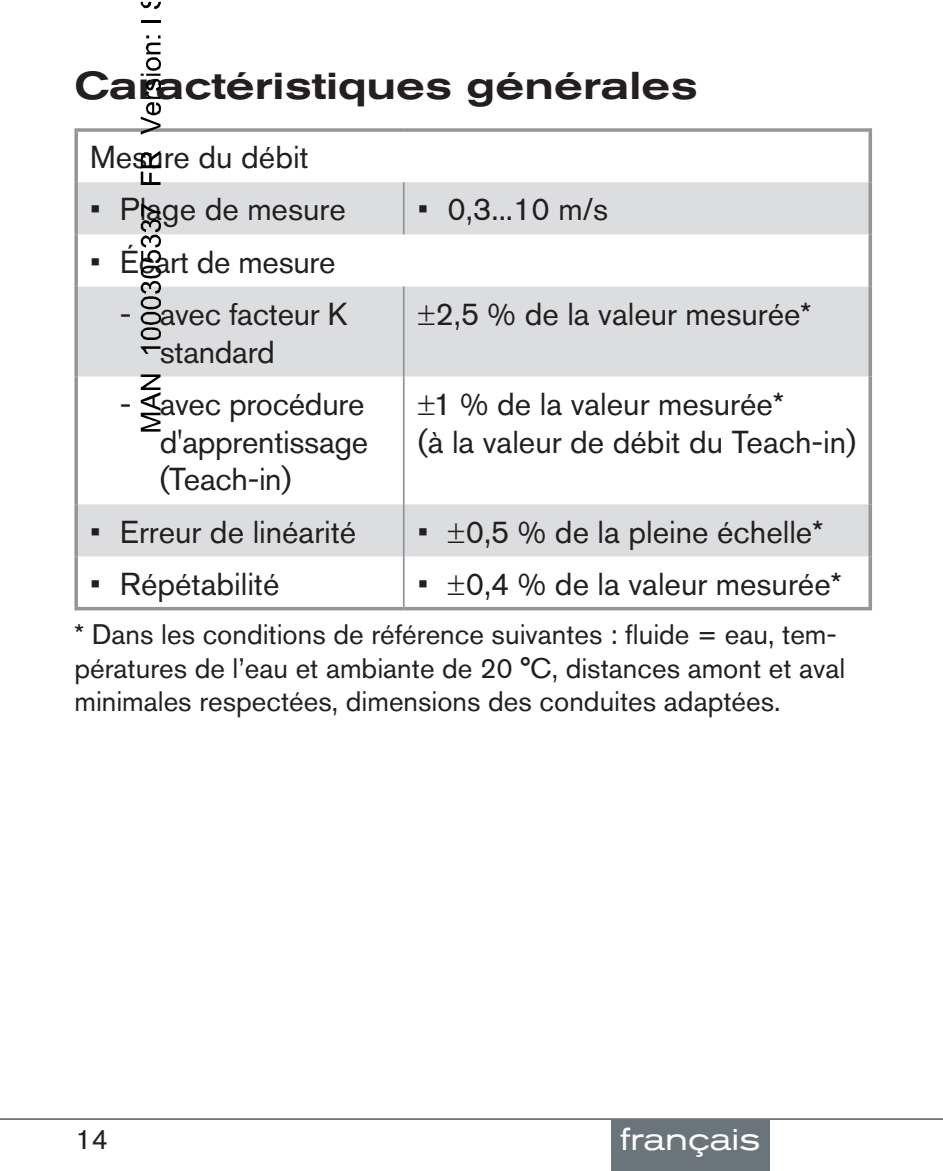
<style>
.page{position:relative;width:943px;height:1171px;background:#fff}
.page>*{position:absolute;margin:0;border:0;box-sizing:border-box;transform-origin:0 0}
.Titel_2_no_numbering{font:500 expanded 38.5px "Akzidenz Grotesk BQ";color:#231f20}
.Techn-Daten{font:31.5px/37.8px "Akzidenz Grotesk BQ";color:#231f20}
.t1{font:expanded 31.5px "Akzidenz Grotesk BQ";color:#fff}
.Beschriftung{font:28px/33.6px "Akzidenz Grotesk BQ";color:#231f20}
</style>
<div class="page">
<svg style="left:78px;top:182px;width:790px;height:374px;fill:#dcdddf"></svg>
<svg style="left:74px;top:128px;width:330px;height:4px"></svg>
<svg style="left:74px;top:132px;width:4px;height:50px"></svg>
<svg style="left:404px;top:128px;width:468px;height:4px;background:#a0a1a4"></svg>
<svg style="left:868px;top:132px;width:4px;height:50px"></svg>
<svg style="left:74px;top:182px;width:4px;height:52px"></svg>
<svg style="left:868px;top:182px;width:4px;height:52px"></svg>
<svg style="left:74px;top:234px;width:4px;height:52px"></svg>
<svg style="left:868px;top:234px;width:4px;height:52px"></svg>
<svg style="left:74px;top:286px;width:4px;height:90px"></svg>
<svg style="left:868px;top:286px;width:4px;height:90px"></svg>
<svg style="left:74px;top:376px;width:4px;height:128px"></svg>
<svg style="left:868px;top:376px;width:4px;height:128px"></svg>
<svg style="left:74px;top:504px;width:4px;height:52px"></svg>
<svg style="left:868px;top:504px;width:4px;height:52px"></svg>
<svg style="left:74px;top:556px;width:4px;height:51px"></svg>
<svg style="left:868px;top:556px;width:4px;height:51px"></svg>
<hr style="left:74px;top:607px;width:330px;height:3px;background:#939598">
<hr style="left:404px;top:607px;width:468px;height:3px;background:#939598">
<hr style="left:403px;top:182px;width:1px;height:52px;background:#939598">
<hr style="left:403px;top:286px;width:1px;height:90px;background:#939598">
<hr style="left:403px;top:376px;width:1px;height:128px;background:#939598">
<hr style="left:403px;top:504px;width:1px;height:52px;background:#939598">
<hr style="left:403px;top:556px;width:1px;height:51px;background:#939598">
<hr style="left:0;top:1118px;width:943px;height:2px;background:#6a747b">
<div style="left:611px;top:1119px;width:158px;height:52px;background:#6a747b"></div>
<svg style="left:141px;top:374px;width:19px;height:58px"></svg>
<svg style="left:141px;top:346px;width:19px;height:8px"></svg>
<svg style="left:141px;top:204px;width:20px;height:136px"></svg>
<svg style="left:141px;top:151px;width:19px;height:34px"></svg>
<svg style="left:141px;top:35px;width:20px;height:100px"></svg>
<hr style="left:141px;top:20px;width:19px;height:3px;background:#000">
<svg style="left:141px;top:2px;width:20px;height:7px"></svg>
<svg style="left:418px;top:305px;width:16px;height:20px"></svg>
<svg style="left:418px;top:395px;width:16px;height:20px"></svg>
<svg style="left:448px;top:523px;width:16px;height:19px"></svg>
<p class="Titel_2_no_numbering" style="left:74px;top:63px;width:625px">Caractéristiques générales</p>
<p class="Techn-Daten" style="left:90px;top:138px;width:220px">Mesure du débit</p>
<p class="Techn-Daten" style="left:90px;top:190px;width:257px">• Plage de mesure</p>
<p class="Techn-Daten" style="left:418px;top:190px;width:192px">• 0,3...10 m/s</p>
<p class="Techn-Daten" style="left:90px;top:242px;width:247px">• Écart de mesure</p>
<p class="Techn-Daten" style="left:160px;top:295px;width:189px;text-indent:-40px">- avec facteur K standard</p>
<p class="Techn-Daten" style="left:435px;top:295px;width:377px">2,5 % de la valeur mesurée*</p>
<p class="Techn-Daten" style="left:160px;top:385px;width:210px;text-indent:-40px">- avec procédure d'apprentissage (Teach-in)</p>
<p class="Techn-Daten" style="left:418px;top:385px;width:440px;text-indent:16px">1 % de la valeur mesurée*<br>(à la valeur de débit du Teach-in)</p>
<p class="Techn-Daten" style="left:90px;top:512px;width:268px">• Erreur de linéarité</p>
<p class="Techn-Daten" style="left:418px;top:512px;width:407px">• 0,5 % de la pleine échelle*</p>
<p class="Techn-Daten" style="left:90px;top:564px;width:191px">• Répétabilité</p>
<p class="Techn-Daten" style="left:418px;top:564px;width:425px">• 0,4 % de la valeur mesurée*</p>
<p class="Beschriftung" style="left:74px;top:617px;width:772px">* Dans les conditions de référence suivantes : fluide = eau, tem&shy;pératures de l’eau et ambiante de 20 °C, distances amont et aval minimales respectées, dimensions des conduites adaptées.</p>
<p class="Beschriftung" style="left:76px;top:1122px;width:34px">14</p>
<p class="t1" style="left:620px;top:1120px;width:141px">français</p>
</div>
